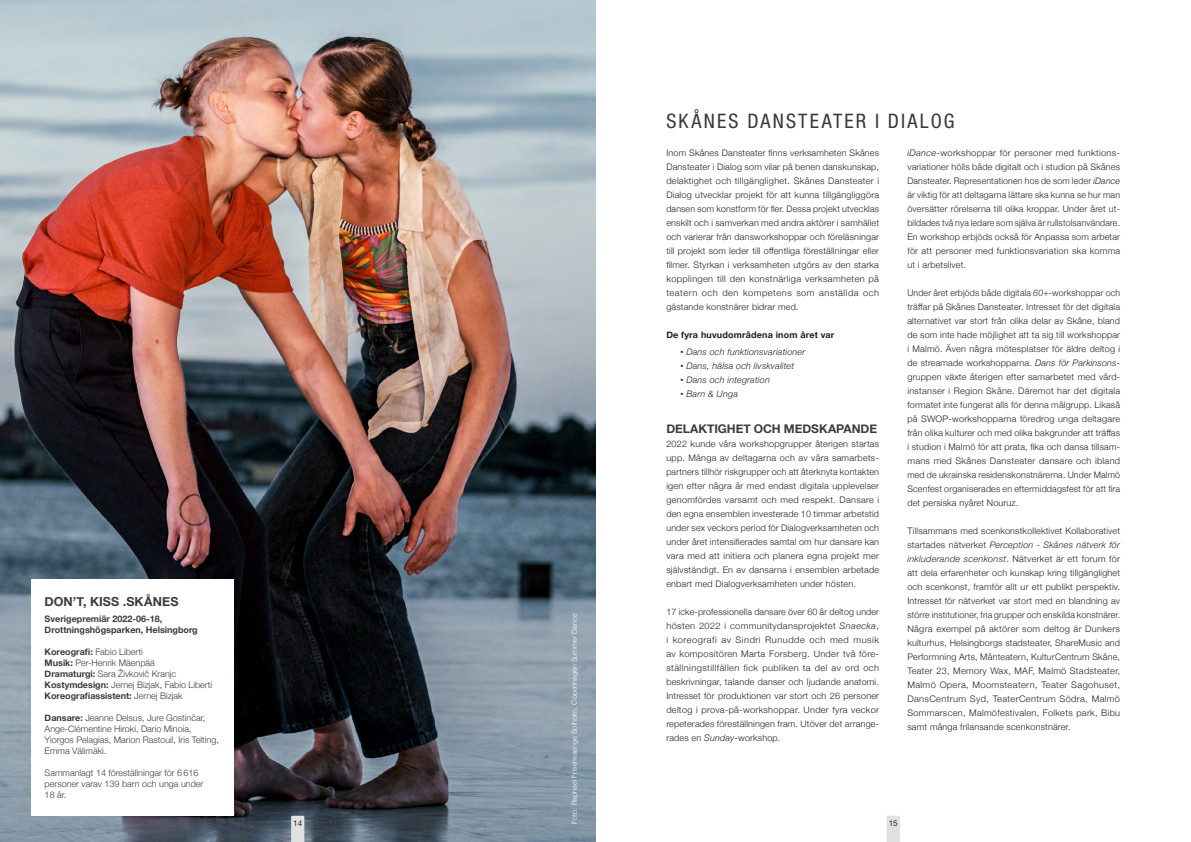
<style>
.page{position:relative;width:1191px;height:842px;background:#fff}
.page>*{position:absolute;margin:0;border:0;box-sizing:border-box;transform-origin:0 0}
.Versala_rubriker{font:condensed 20px "Helvetica Neue LT Pro";letter-spacing:.105em;color:#393939}
.Mellanrubrik_-_Föres{font:700 12.5px "Helvetica Neue";letter-spacing:.005em;color:#3c3c3c}
.Mellanrubrik_-_Föres-2{font:700 12px "Helvetica Neue";letter-spacing:-.005em;color:#3c3c3c}
.Brödtext_Förvaltning{font:300 9px/14px "Helvetica Neue";letter-spacing:.02em;color:#231f20;text-align:justify}
.inforutor{font:300 9px/11px "Helvetica Neue";color:#3c3c3c}
.inforutor-2{font:700 9px/11px "Helvetica Neue";color:#3c3c3c}
.Brödtext_Förvaltning-2{font:italic 300 9px "Helvetica Neue";letter-spacing:.02em;color:#231f20}
.Brödtext_Förvaltning-3{font:700 9px "Helvetica Neue";letter-spacing:.02em;color:#231f20}
.t1{font:8px "Helvetica Neue LT Pro";color:#231f20}
.Brödtext_Förvaltning-4{font:300 7px "Helvetica Neue";letter-spacing:.02em;color:#fff}
.s1{font-weight:700}
.s2{font-weight:300}
.s3{font-size:6px}
.s4{font-style:italic}
</style>
<div class="page">
<img style="left:0;top:0;width:595px;height:842px">
<div style="left:31px;top:579px;width:202px;height:237px;background:#fff"></div>
<svg style="left:291px;top:816px;width:13px;height:26px"></svg>
<svg style="left:886px;top:816px;width:14px;height:26px"></svg>
<h4 class="Mellanrubrik_-_Föres" style="left:45px;top:591px;width:135px">DON’T, KISS .SKÅNES</h4>
<p class="inforutor-2" style="left:45px;top:614px;width:155px">Sverigepremiär 2022-06-18,<br>Drottningshögsparken, Helsingborg</p>
<p class="inforutor" style="left:45px;top:646px;width:100px"><span class="s1">Koreografi:</span> Fabio Liberti</p>
<p class="inforutor" style="left:45px;top:657px;width:112px"><span class="s1">Musik:</span> Per-Henrik Mäenpää</p>
<p class="inforutor" style="left:45px;top:668px;width:133px"><span class="s1">Dramaturgi:</span> Sara Živkovič Kranjc</p>
<p class="inforutor" style="left:45px;top:679px;width:169px"><span class="s1">Kostymdesign:</span> Jernej Bizjak, Fabio Liberti</p>
<p class="inforutor-2" style="left:45px;top:691px;width:140px">Koreografiassistent: <span class="s2">Jernej Bizjak</span></p>
<p class="inforutor" style="left:45px;top:712px;width:162px"><span class="s1">Dansare:</span> Jeanne Delsus, Jure Gostinčar,<br>Ange-Clémentine Hiroki, Dario Minoia,</p>
<p class="inforutor" style="left:45px;top:734px;width:176px">Yiorgos Pelagias, Marion Rastouil, Iris Telting,<br>Emma Välimäki.</p>
<p class="inforutor" style="left:45px;top:767px;width:160px">Sammanlagt 14 föreställningar för 6616 personer varav 139 barn och unga under<br>18 år.</p>
<h2 class="Versala_rubriker" style="left:666px;top:109px;width:290px">SKÅNES DANSTEATER I DIALOG</h2>
<p class="Brödtext_Förvaltning" style="left:666px;top:145px;width:214px">Inom Skånes Dansteater finns verksamheten Skånes Dansteater i Dialog som vilar på benen danskunskap, delaktighet och tillgänglighet. Skånes Dansteater i Dialog utvecklar projekt för att kunna tillgängliggöra dansen som konstform för fler. Dessa projekt utvecklas enskilt och i samverkan med andra aktörer i samhället och varierar från dansworkshoppar och föreläsningar till projekt som leder till offentliga föreställningar eller filmer. Styrkan i verksamheten utgörs av den starka kopplingen till den konstnärliga verksamheten på teatern och den kompetens som anställda och gästande konstnärer bidrar med.</p>
<p class="Brödtext_Förvaltning-3" style="left:666px;top:328px;width:169px">De fyra huvudområdena inom året var</p>
<p class="Brödtext_Förvaltning-2" style="left:680px;top:345px;width:126px"><span class="s3">•</span> Dans och funktionsvariationer</p>
<p class="Brödtext_Förvaltning-2" style="left:680px;top:359px;width:115px"><span class="s3">•</span> Dans, hälsa och livskvalitet</p>
<p class="Brödtext_Förvaltning-2" style="left:680px;top:373px;width:91px"><span class="s3">•</span> Dans och integration</p>
<p class="Brödtext_Förvaltning-2" style="left:680px;top:387px;width:59px"><span class="s3">•</span> Barn &amp; Unga</p>
<h4 class="Mellanrubrik_-_Föres-2" style="left:666px;top:419px;width:212px">DELAKTIGHET OCH MEDSKAPANDE</h4>
<p class="Brödtext_Förvaltning" style="left:666px;top:436px;width:214px">2022 kunde våra workshopgrupper återigen startas upp. Många av deltagarna och av våra samarbets&shy;partners tillhör riskgrupper och att återknyta kontakten igen efter några år med endast digitala upplevelser genomfördes varsamt och med respekt. Dansare i den egna ensemblen investerade 10 timmar arbetstid under sex veckors period för Dialogverksamheten och under året intensifierades samtal om hur dansare kan vara med att initiera och planera egna projekt mer självständigt. En av dansarna i ensemblen arbetade enbart med Dialogverksamheten under hösten.</p>
<p class="Brödtext_Förvaltning" style="left:666px;top:604px;width:214px">17 icke-professionella dansare över 60 år deltog under hösten 2022 i communitydansprojektet <span class="s4">Snaecka</span>, i koreografi av Sindri Runudde och med musik av kompositören Marta Forsberg. Under två före&shy;ställningstillfällen fick publiken ta del av ord och beskrivningar, talande danser och ljudande anatomi.<br>Intresset för produktionen var stort och 26 personer deltog i prova-på-workshoppar. Under fyra veckor repeterades föreställningen fram. Utöver det arrange&shy;rades en <span class="s4">Sunday</span>-workshop.</p>
<p class="Brödtext_Förvaltning" style="left:907px;top:145px;width:214px"><span class="s4">iDance</span>-workshoppar för personer med funktions&shy;variationer hölls både digitalt och i studion på Skånes Dansteater. Representationen hos de som leder <span class="s4">iDance </span>är viktig för att deltagarna lättare ska kunna se hur man översätter rörelserna till olika kroppar. Under året ut&shy;bildades två nya ledare som själva är rullstolsanvändare.<br>En workshop erbjöds också för Anpassa som arbetar för att personer med funktionsvariation ska komma ut i arbetslivet.</p>
<p class="Brödtext_Förvaltning" style="left:907px;top:285px;width:214px">Under året erbjöds både digitala <span class="s4">60+</span>-workshoppar och träffar på Skånes Dansteater. Intresset för det digitala alternativet var stort från olika delar av Skåne, bland de som inte hade möjlighet att ta sig till workshoppar i Malmö. Även några mötesplatser för äldre deltog i de streamade workshopparna. <span class="s4">Dans för Parkinsons&shy;</span>gruppen växte återigen efter samarbetet med vård&shy;instanser i Region Skåne. Däremot har det digitala formatet inte fungerat alls för denna målgrupp. Likaså på SWOP-workshopparna föredrog unga deltagare från olika kulturer och med olika bakgrunder att träffas i studion i Malmö för att prata, fika och dansa tillsam&shy;mans med Skånes Dansteater dansare och ibland med de ukrainska residenskonstnärerna. Under Malmö Scenfest organiserades en eftermiddagsfest för att fira det persiska nyåret Nouruz.</p>
<p class="Brödtext_Förvaltning" style="left:907px;top:523px;width:214px">Tillsammans med scenkonstkollektivet Kollaborativet startades nätverket <span class="s4">Perception - Skånes nätverk för inkluderande scenkonst</span>. Nätverket är ett forum för att dela erfarenheter och kunskap kring tillgänglighet och scenkonst, framför allt ur ett publikt perspektiv.<br>Intresset för nätverket var stort med en blandning av större institutioner, fria grupper och enskilda konstnärer.<br>Några exempel på aktörer som deltog är Dunkers kulturhus, Helsingborgs stadsteater, ShareMusic and Performning Arts, Månteatern, KulturCentrum Skåne, Teater 23, Memory Wax, MAF, Malmö Stadsteater, Malmö Opera, Moomsteatern, Teater Sagohuset, DansCentrum Syd, TeaterCentrum Södra, Malmö Sommarscen, Malmöfestivalen, Folkets park, Bibu samt många frilansande scenkonstnärer.</p>
<p class="Brödtext_Förvaltning-4" style="left:568px;top:824px;width:212px;rotate:-90deg">Foto: Raphael Frisenvaenge Solholm, Copenhagen Summer Dance</p>
<p class="t1" style="left:293px;top:818px;width:10px">14</p>
<p class="t1" style="left:888px;top:818px;width:10px">15</p>
</div>
